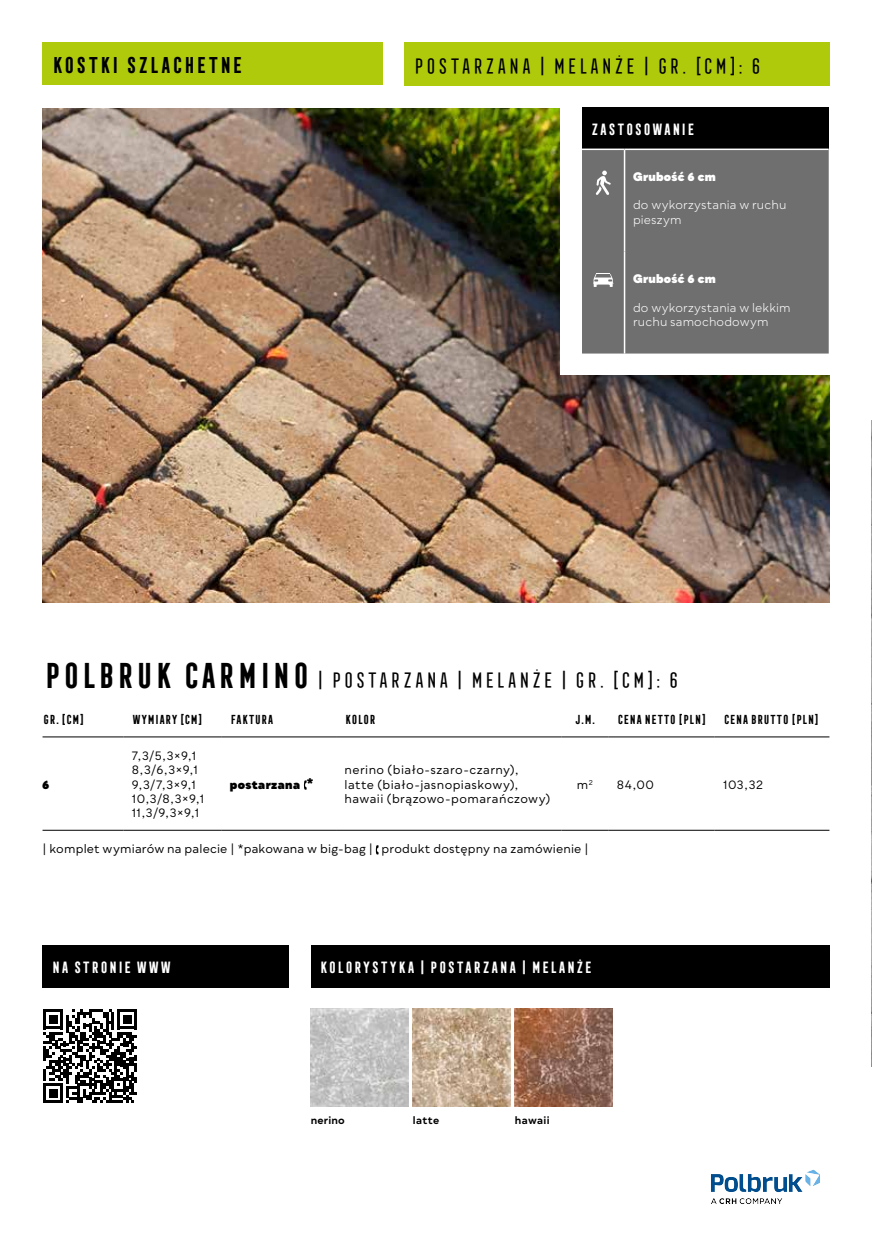
<style>
.page{position:relative;width:872px;height:1234px;background:#fff}
.page>*{position:absolute;margin:0;border:0;box-sizing:border-box;transform-origin:0 0}
.t1{font:21px "Frontage Condensed";letter-spacing:.01em;color:#000}
.t2{font:700 21px "Frontage Condensed";letter-spacing:.015em;color:#000}
.t3{font:700 15px "Frontage Condensed";letter-spacing:.03em;color:#fff}
.t4{font:12px/14.4px "Qualion";letter-spacing:.025em;color:#000}
.t5{font:12px/14.4px "Qualion";letter-spacing:.015em;color:#fff}
.t6{font:700 12px "Frontage Condensed";letter-spacing:-.03em;color:#000}
.t7{font:900 12px "Qualion";letter-spacing:.02em;color:#fff}
.t8{font:900 12px "Qualion";letter-spacing:.035em;color:#000}
.t9{font:700 10.5px "Qualion";letter-spacing:.03em;color:#000}
.s1{font-weight:700;font-size:33px}
</style>
<div class="page">
<hr style="left:43px;top:736px;width:80px;height:1px;background:#000">
<hr style="left:123px;top:736px;width:98px;height:1px;background:#000">
<hr style="left:221px;top:736px;width:115px;height:1px;background:#000">
<hr style="left:43px;top:829px;width:80px;height:1px;background:#000">
<hr style="left:123px;top:829px;width:98px;height:1px;background:#000">
<hr style="left:221px;top:829px;width:115px;height:1px;background:#000">
<hr style="left:336px;top:736px;width:225px;height:1px;background:#000">
<hr style="left:561px;top:736px;width:47px;height:1px;background:#000">
<hr style="left:608px;top:736px;width:106px;height:1px;background:#000">
<hr style="left:714px;top:736px;width:115px;height:1px;background:#000">
<hr style="left:336px;top:829px;width:225px;height:1px;background:#000">
<hr style="left:561px;top:829px;width:47px;height:1px;background:#000">
<hr style="left:608px;top:829px;width:106px;height:1px;background:#000">
<hr style="left:714px;top:829px;width:115px;height:1px;background:#000">
<svg style="left:304px;top:780px;width:3px;height:9px"></svg>
<svg style="left:376px;top:845px;width:2px;height:9px"></svg>
<img style="left:43px;top:108px;width:786px;height:494px">
<div style="left:561px;top:85px;width:289px;height:290px;background:#fff"></div>
<div style="left:582px;top:107px;width:246px;height:42px;background:#000"></div>
<div style="left:582px;top:150px;width:246px;height:203px;background:#706f6f"></div>
<hr style="left:582px;top:148px;width:42px;height:2px;background:#fff">
<hr style="left:624px;top:148px;width:204px;height:2px;background:#fff">
<hr style="left:624px;top:150px;width:1px;height:101px;background:#fff">
<hr style="left:624px;top:251px;width:1px;height:102px;background:#fff">
<svg style="left:596px;top:170px;width:15px;height:25px"></svg>
<svg style="left:593px;top:273px;width:20px;height:14px"></svg>
<svg style="left:43px;top:1102px;width:91px;height:1px"></svg>
<svg style="left:43px;top:1009px;width:94px;height:93px"></svg>
<div style="left:43px;top:944px;width:246px;height:43px;background:#000"></div>
<div style="left:311px;top:944px;width:518px;height:43px;background:#000"></div>
<img style="left:311px;top:1008px;width:97px;height:98px">
<img style="left:413px;top:1008px;width:97px;height:98px">
<img style="left:515px;top:1008px;width:97px;height:98px">
<div style="left:43px;top:42px;width:340px;height:43px;background:#afca0b"></div>
<div style="left:404px;top:42px;width:425px;height:44px;background:#afca0b"></div>
<img style="left:871px;top:420px;width:1px;height:646px">
<img style="left:711px;top:1169px;width:109px;height:35px">
<h1 class="t2" style="left:51px;top:53px;width:193px">KOSTKI SZLACHETNE</h1>
<h1 class="t1" style="left:412px;top:54px;width:350px">POSTARZANA | MELANŻE | GR. [CM]: 6</h1>
<p class="t3" style="left:590px;top:121px;width:105px">ZASTOSOWANIE</p>
<p class="t7" style="left:633px;top:169px;width:84px">Grubość 6 cm</p>
<p class="t5" style="left:633px;top:198px;width:155px">do wykorzystania w ruchu pieszym</p>
<p class="t7" style="left:633px;top:271px;width:84px">Grubość 6 cm</p>
<p class="t5" style="left:633px;top:300px;width:159px">do wykorzystania w lekkim ruchu samochodowym</p>
<h1 class="t1" style="left:43px;top:668px;width:638px"><span class="s1">POLBRUK CARMINO</span> | POSTARZANA | MELANŻE | GR. [CM]: 6</h1>
<p class="t6" style="left:43px;top:712px;width:43px">GR. [CM]</p>
<p class="t6" style="left:132px;top:712px;width:72px">WYMIARY [CM]</p>
<p class="t6" style="left:230px;top:712px;width:45px">FAKTURA</p>
<p class="t6" style="left:344px;top:712px;width:33px">KOLOR</p>
<p class="t6" style="left:574px;top:712px;width:22px">J.M.</p>
<p class="t6" style="left:617px;top:712px;width:91px">CENA NETTO [PLN]</p>
<p class="t6" style="left:723px;top:712px;width:97px">CENA BRUTTO [PLN]</p>
<p class="t8" style="left:43px;top:777px;width:8px">6</p>
<p class="t4" style="left:132px;top:748px;width:74px">7,3/5,3×9,1<br>8,3/6,3×9,1<br>9,3/7,3×9,1<br>10,3/8,3×9,1<br>11,3/9,3×9,1</p>
<p class="t8" style="left:230px;top:777px;width:85px">postarzana *</p>
<p class="t4" style="left:344px;top:762px;width:207px">nerino (biało-szaro-czarny), latte (biało-jasnopiaskowy), hawaii (brązowo-pomarańczowy)</p>
<p class="t4" style="left:577px;top:777px;width:17px">m<sup>2</sup></p>
<p class="t4" style="left:617px;top:777px;width:39px">84,00</p>
<p class="t4" style="left:723px;top:777px;width:42px">103,32</p>
<p class="t4" style="left:43px;top:841px;width:547px">| komplet wymiarów na palecie | *pakowana w big-bag | produkt dostępny na zamówienie |</p>
<p class="t3" style="left:51px;top:958px;width:121px">NA STRONIE WWW</p>
<p class="t3" style="left:319px;top:958px;width:274px">KOLORYSTYKA | POSTARZANA | MELANŻE</p>
<p class="t9" style="left:311px;top:1114px;width:36px">nerino</p>
<p class="t9" style="left:413px;top:1114px;width:28px">latte</p>
<p class="t9" style="left:515px;top:1114px;width:36px">hawaii</p>
</div>
